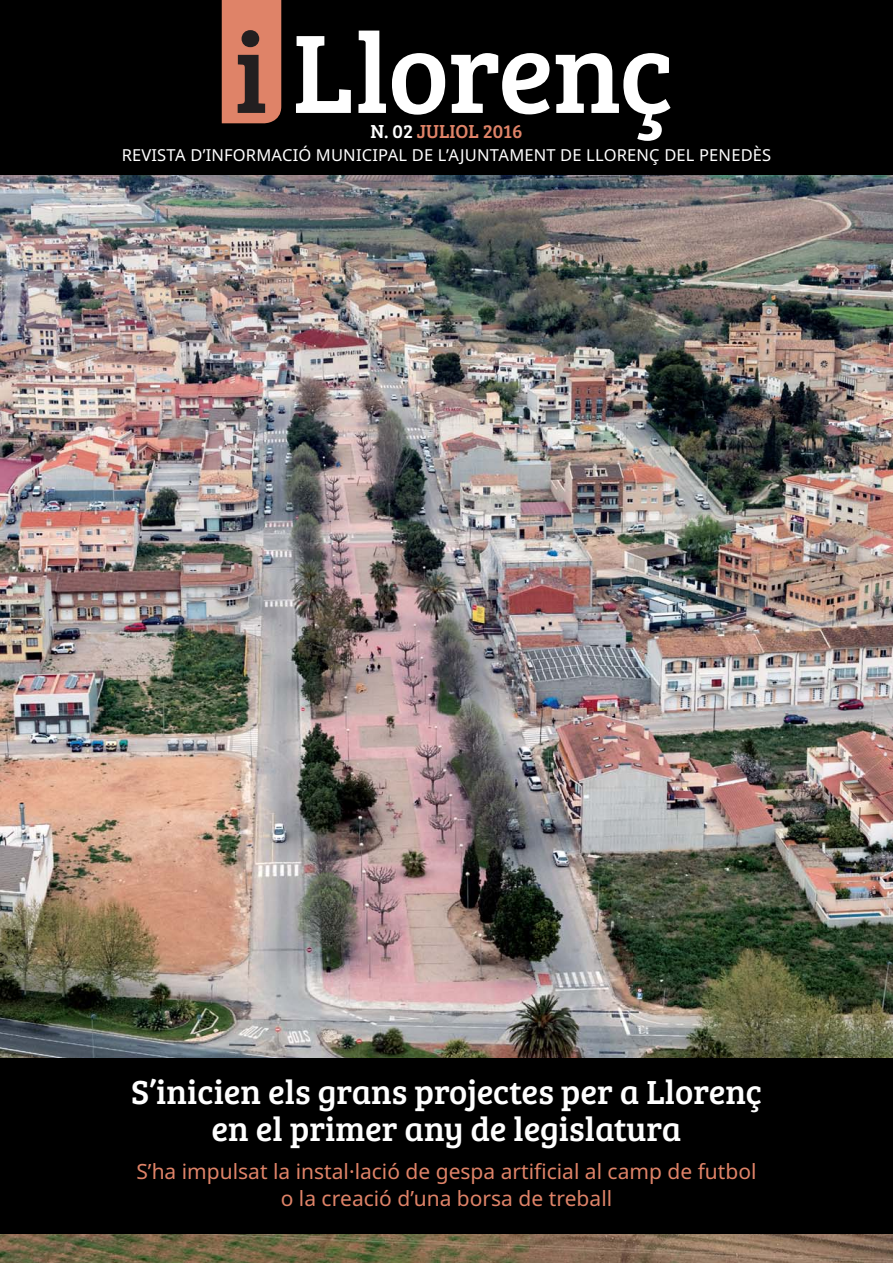
<style>
.page{position:relative;width:893px;height:1263px;background:#fff}
.page>*{position:absolute;margin:0;border:0;box-sizing:border-box;transform-origin:0 0}
.t1{font:115.5px "Bree Serif";letter-spacing:-.01em;color:#fff}
.t2{font:34.5px/37.5px "Bree Serif";color:#fff;text-align:center}
.t3{font:21px/27px "Noto Sans";color:#df8368;text-align:center}
.t4{font:19.5px "Bree Serif";color:#df8368}
.t5{font:16.5px "Noto Sans";letter-spacing:.01em;color:#fff}
.s1{color:#231f20}
.s2{color:#fff}
</style>
<div class="page">
<img style="left:0;top:174px;width:893px;height:1089px">
<div style="left:0;top:0;width:893px;height:174px;background:#000"></div>
<div style="left:222px;top:0;width:59px;height:123px;background:#df8368"></div>
<div style="left:0;top:1058px;width:893px;height:175px;background:#000"></div>
<h1 class="t1" style="left:234px;top:29px;width:442px"><span class="s1">i</span> Llorenç</h1>
<p class="t4" style="left:370px;top:124px;width:153px"><span class="s2">N. 02</span> JULIOL 2016</p>
<p class="t5" style="left:122px;top:148px;width:651px">REVISTA D’INFORMACIÓ MUNICIPAL DE L’AJUNTAMENT DE LLORENÇ DEL PENEDÈS</p>
<h2 class="t2" style="left:131px;top:1076px;width:632px">S’inicien els grans projectes per a Llorenç en el primer any de legislatura</h2>
<p class="t3" style="left:136px;top:1160px;width:622px">S’ha impulsat la instal·lació de gespa artificial al camp de futbol o la creació d’una borsa de treball</p>
</div>
